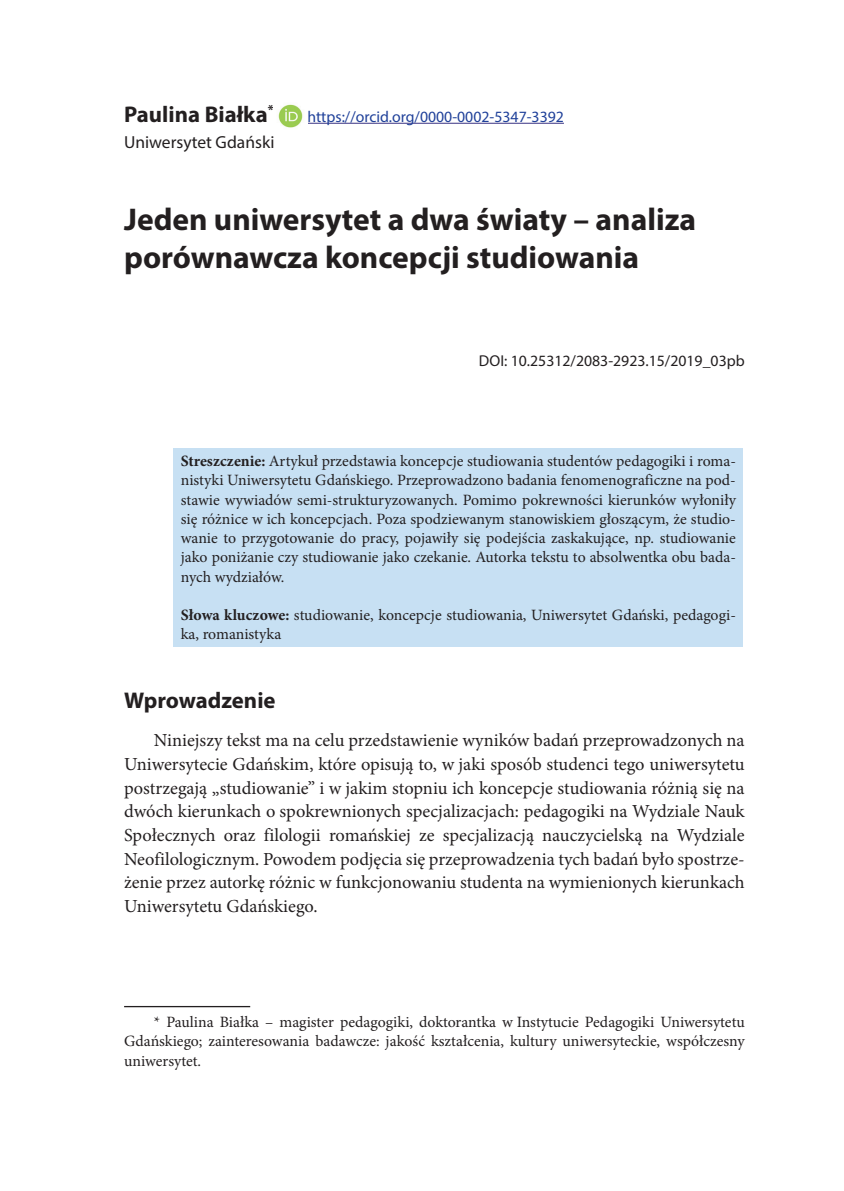
<style>
.page{position:relative;width:844px;height:1191px;background:#fff}
.page>*{position:absolute;margin:0;border:0;box-sizing:border-box;transform-origin:0 0}
.t1{font:700 31.5px/37.8px "Myriad Pro";color:#231f20}
.t2{font:700 22.75px "Myriad Pro";color:#231f20}
.t3{font:18.38px/23.6px "Minion Pro";color:#231f20;text-align:justify}
.t4{font:17.5px "Myriad Pro";color:#231f20}
.t5{font:15.75px/19.2px "Minion Pro";color:#231f20;text-align:justify}
.t6{font:15.75px "Myriad Pro";color:#20419a}
.t7{font:15.75px "Myriad Pro";color:#231f20}
.s1{font-weight:700}
</style>
<div class="page">
<hr style="left:307px;top:123px;width:256px;height:1px;background:#393283">
<img style="left:278px;top:104px;width:25px;height:24px">
<div style="left:174px;top:448px;width:568px;height:198px;background:#c7e0f3"></div>
<hr style="left:124px;top:1006px;width:126px;height:1px;background:#231f20">
<h2 class="t2" style="left:124px;top:99px;width:151px">Paulina Białka<sup>*</sup></h2>
<p class="t6" style="left:307px;top:107px;width:258px">https://orcid.org/0000-0002-5347-3392</p>
<p class="t4" style="left:124px;top:131px;width:152px">Uniwersytet Gdański</p>
<h1 class="t1" style="left:124px;top:200px;width:573px">Jeden uniwersytet a dwa światy – analiza porównawcza koncepcji studiowania</h1>
<p class="t7" style="left:479px;top:351px;width:267px">DOI: 10.25312/2083-2923.15/2019_03pb</p>
<p class="t5" style="left:181px;top:451px;width:556px"><span class="s1">Streszczenie:</span> Artykuł przedstawia koncepcje studiowania studentów pedagogiki i roma&shy;nistyki Uniwersytetu Gdańskiego. Przeprowadzono badania fenomenograficzne na pod&shy;stawie wywiadów semi-strukturyzowanych. Pomimo pokrewności kierunków wyłoniły się różnice w ich koncepcjach. Poza spodziewanym stanowiskiem głoszącym, że studio&shy;wanie to przygotowanie do pracy, pojawiły się podejścia zaskakujące, np. studiowanie jako poniżanie czy studiowanie jako czekanie. Autorka tekstu to absolwentka obu bada&shy;nych wydziałów.</p>
<p class="t5" style="left:181px;top:605px;width:556px"><span class="s1">Słowa kluczowe:</span> studiowanie, koncepcje studiowania, Uniwersytet Gdański, pedagogi&shy;ka, romanistyka</p>
<h2 class="t2" style="left:124px;top:685px;width:153px">Wprowadzenie</h2>
<p class="t3" style="left:124px;top:728px;width:622px;text-indent:30px">Niniejszy tekst ma na celu przedstawienie wyników badań przeprowadzonych na Uniwersytecie Gdańskim, które opisują to, w jaki sposób studenci tego uniwersytetu postrzegają „studiowanie” i w jakim stopniu ich koncepcje studiowania różnią się na dwóch kierunkach o spokrewnionych specjalizacjach: pedagogiki na Wydziale Nauk Społecznych oraz filologii romańskiej ze specjalizacją nauczycielską na Wydziale Neofilologicznym. Powodem podjęcia się przeprowadzenia tych badań było spostrze&shy;żenie przez autorkę różnic w funkcjonowaniu studenta na wymienionych kierunkach Uniwersytetu Gdańskiego.</p>
<p class="t5" style="left:124px;top:1012px;width:622px;text-indent:30px">* Paulina Białka – magister pedagogiki, doktorantka w Instytucie Pedagogiki Uniwersytetu Gdańskiego; zainteresowania badawcze: jakość kształcenia, kultury uniwersyteckie, współczesny uniwersytet.</p>
</div>
